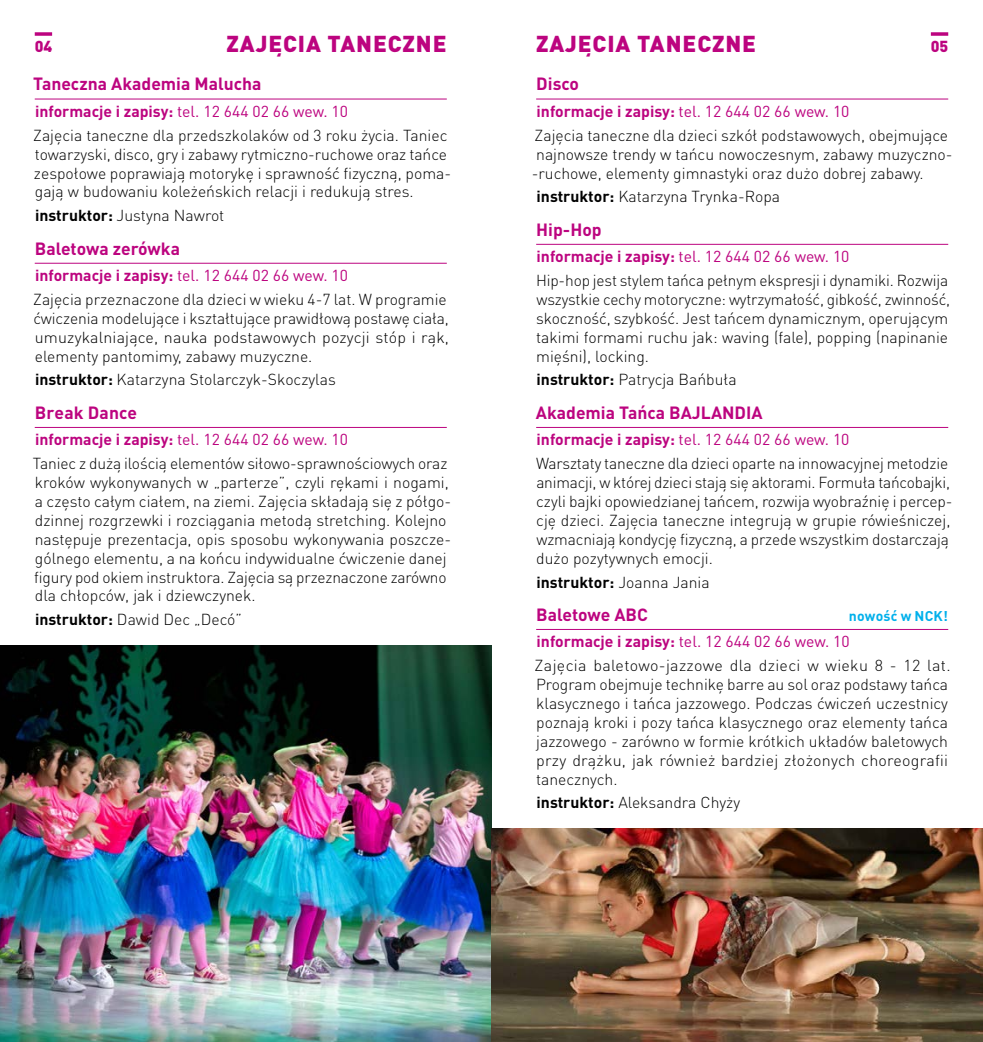
<style>
.page{position:relative;width:983px;height:1042px;background:#fff}
.page>*{position:absolute;margin:0;border:0;box-sizing:border-box;transform-origin:0 0}
.t1{font:900 22.75px "DIN Pro";letter-spacing:.04em;color:#bc047f}
.t2{font:700 17.5px "DIN Pro";color:#bc047f}
.t3{font:300 15.75px/18.9px "DIN Pro";color:#000}
.t4{font:300 15.75px/23.8px "DIN Pro";letter-spacing:.02em;color:#000}
.t5{font:700 15.75px "DIN Pro";color:#000}
.t6{font:900 15.75px "DIN Pro";color:#bc047f}
.t7{font:700 14px "DIN Pro";letter-spacing:.01em;color:#00b0eb}
.s1{font-weight:700;color:#bc047f}
.s2{font-weight:400;color:#bc047f}
.s3{font-weight:700}
.s4{font-weight:300}
</style>
<div class="page">
<svg style="left:35px;top:32px;width:17px;height:4px"></svg>
<svg style="left:930px;top:32px;width:17px;height:4px"></svg>
<hr style="left:35px;top:99px;width:411px;height:1px;background:#bc047f">
<hr style="left:35px;top:263px;width:411px;height:1px;background:#bc047f">
<hr style="left:35px;top:427px;width:411px;height:1px;background:#bc047f">
<hr style="left:536px;top:99px;width:411px;height:1px;background:#bc047f">
<hr style="left:536px;top:244px;width:411px;height:1px;background:#bc047f">
<hr style="left:536px;top:427px;width:411px;height:1px;background:#bc047f">
<hr style="left:536px;top:629px;width:411px;height:1px;background:#bc047f">
<img style="left:0;top:645px;width:491px;height:397px">
<img style="left:491px;top:828px;width:491px;height:214px">
<p class="t6" style="left:35px;top:36px;width:19px">04</p>
<h1 class="t1" style="left:226px;top:28px;width:221px">ZAJĘCIA TANECZNE</h1>
<p class="t6" style="left:930px;top:36px;width:19px">05</p>
<p class="t2" style="left:33px;top:72px;width:230px">Taneczna Akademia Malucha</p>
<p class="t3" style="left:33px;top:99px;width:415px;line-height:23.8px"><span class="s1">informacje i zapisy:</span> <span class="s2">tel. 12 644 02 66 wew. 10<br></span>Zajęcia taneczne dla przedszkolaków od 3 roku życia. Taniec</p>
<p class="t3" style="left:34px;top:144px;width:418px">towarzyski, disco, gry i zabawy rytmiczno-ruchowe oraz tańce zespołowe poprawiają motorykę i sprawność fizyczną, poma&shy;gają w budowaniu koleżeńskich relacji i redukują stres.</p>
<p class="t3" style="left:35px;top:205px;width:191px"><span class="s3">instruktor:</span> Justyna Nawrot</p>
<p class="t2" style="left:35px;top:236px;width:147px">Baletowa zerówka</p>
<p class="t3" style="left:33px;top:263px;width:415px;line-height:23.8px"><span class="s1">informacje i zapisy:</span> <span class="s2">tel. 12 644 02 66 wew. 10<br></span>Zajęcia przeznaczone dla dzieci w wieku 4-7 lat. W programie</p>
<p class="t3" style="left:34px;top:308px;width:417px;text-align:justify">ćwiczenia modelujące i kształtujące prawidłową postawę ciała, umuzykalniające, nauka podstawowych pozycji stóp i rąk, elementy pantomimy, zabawy muzyczne.</p>
<p class="t3" style="left:35px;top:370px;width:302px"><span class="s3">instruktor:</span> Katarzyna Stolarczyk-Skoczylas</p>
<p class="t2" style="left:35px;top:401px;width:104px">Break Dance</p>
<p class="t3" style="left:33px;top:427px;width:416px;line-height:23.8px"><span class="s1">informacje i zapisy:</span> <span class="s2">tel. 12 644 02 66 wew. 10<br></span>Taniec z dużą ilością elementów siłowo-sprawnościowych oraz</p>
<p class="t3" style="left:34px;top:472px;width:418px">kroków wykonywanych w „parterze”, czyli rękami i nogami, a często całym ciałem, na ziemi. Zajęcia składają się z półgo&shy;dzinnej rozgrzewki i rozciągania metodą stretching. Kolejno następuje prezentacja, opis sposobu wykonywania poszcze&shy;gólnego elementu, a na końcu indywidualne ćwiczenie danej figury pod okiem instruktora. Zajęcia są przeznaczone zarówno dla chłopców, jak i dziewczynek.</p>
<p class="t3" style="left:35px;top:609px;width:208px"><span class="s3">instruktor:</span> Dawid Dec „Decó”</p>
<h1 class="t1" style="left:536px;top:28px;width:221px">ZAJĘCIA TANECZNE</h1>
<p class="t2" style="left:536px;top:72px;width:44px">Disco</p>
<p class="t3" style="left:534px;top:99px;width:415px;line-height:23.8px"><span class="s1">informacje i zapisy:</span> <span class="s2">tel. 12 644 02 66 wew. 10<br></span>Zajęcia taneczne dla dzieci szkół podstawowych, obejmujące</p>
<p class="t3" style="left:531px;top:144px;width:422px">najnowsze trendy w tańcu nowoczesnym, zabawy muzyczno--ruchowe, elementy gimnastyki oraz dużo dobrej zabawy.</p>
<p class="t3" style="left:536px;top:187px;width:245px"><span class="s3">instruktor:</span> Katarzyna Trynka-Ropa</p>
<p class="t2" style="left:536px;top:218px;width:67px">Hip-Hop</p>
<p class="t3" style="left:536px;top:244px;width:413px;line-height:23.8px"><span class="s1">informacje i zapisy:</span> <span class="s2">tel. 12 644 02 66 wew. 10<br></span>Hip-hop jest stylem tańca pełnym ekspresji i dynamiki. Rozwija</p>
<p class="t3" style="left:536px;top:289px;width:415px">wszystkie cechy motoryczne: wytrzymałość, gibkość, zwinność, skoczność, szybkość. Jest tańcem dynamicznym, operującym takimi formami ruchu jak: waving (fale), popping (napinanie mięśni), locking.</p>
<p class="t3" style="left:536px;top:370px;width:201px"><span class="s3">instruktor:</span> Patrycja Bańbuła</p>
<p class="t2" style="left:535px;top:401px;width:228px">Akademia Tańca BAJLANDIA</p>
<p class="t3" style="left:536px;top:427px;width:413px;line-height:23.8px"><span class="s1">informacje i zapisy:</span> <span class="s2">tel. 12 644 02 66 wew. 10<br></span>Warsztaty taneczne dla dzieci oparte na innowacyjnej metodzie</p>
<p class="t3" style="left:536px;top:472px;width:417px">animacji, w której dzieci stają się aktorami. Formuła tańcobajki, czyli bajki opowiedzianej tańcem, rozwija wyobraźnię i percep&shy;cję dzieci. Zajęcia taneczne integrują w grupie rówieśniczej, wzmacniają kondycję fizyczną, a przede wszystkim dostarczają dużo pozytywnych emocji.</p>
<p class="t5" style="left:536px;top:571px;width:174px">instruktor: <span class="s4">Joanna Jania</span></p>
<p class="t2" style="left:536px;top:603px;width:113px">Baletowe ABC</p>
<p class="t7" style="left:848px;top:606px;width:100px">nowość w NCK!</p>
<p class="t4" style="left:534px;top:629px;width:417px"><span class="s1">informacje i zapisy:</span> <span class="s2">tel. 12 644 02 66 wew. 10<br></span>Zajęcia baletowo-jazzowe dla dzieci w wieku 8 - 12 lat.</p>
<p class="t3" style="left:536px;top:674px;width:413px;text-align:justify">Program obejmuje technikę barre au sol oraz podstawy tańca klasycznego i tańca jazzowego. Podczas ćwiczeń uczestnicy poznają kroki i pozy tańca klasycznego oraz elementy tańca jazzowego - zarówno w formie krótkich układów baletowych przy drążku, jak również bardziej złożonych choreografii tanecznych.</p>
<p class="t3" style="left:536px;top:792px;width:205px"><span class="s3">instruktor:</span> Aleksandra Chyży</p>
</div>
